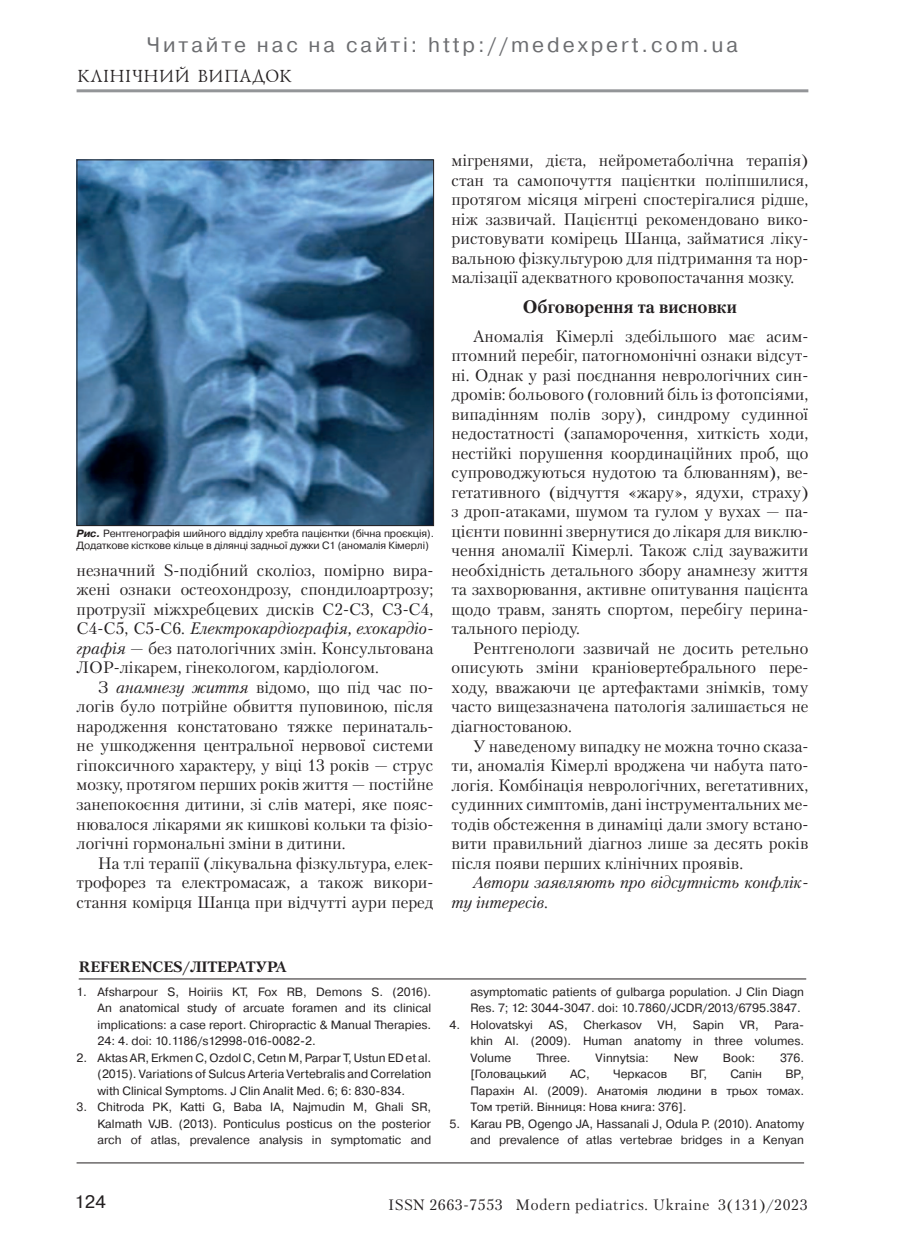
<style>
.page{position:relative;width:919px;height:1259px;background:#fff}
.page>*{position:absolute;margin:0;border:0;box-sizing:border-box;transform-origin:0 0}
.t1{font:21px "Pragmatica C";letter-spacing:.14em;color:#6c6d70}
.t2{font:700 18px "Petersburg";color:#231f20}
.t3{font:18px "Lazurski Cyrillic";letter-spacing:.04em;color:#231f20}
.t4{font:18px "Pragmatica C";color:#231f20}
.t5{font:16.5px/19.5px "Petersburg";color:#231f20;text-align:justify}
.t6{font:italic 16.5px/19.5px "Petersburg";color:#231f20}
.t7{font:15px "Petersburg";letter-spacing:.04em;color:#231f20}
.t8{font:700 15px "Petersburg";color:#231f20}
.t9{font:12px/16.5px "Pragmatica";color:#231f20;text-align:justify}
.t10{font:10.5px/12px "Pragmatica";letter-spacing:-.01em;color:#231f20}
.s1{font-weight:700;font-style:italic}
.s2{font-style:italic}
</style>
<div class="page">
<hr style="left:77px;top:89px;width:731px;height:3px;background:#939598">
<img style="left:79px;top:161px;width:353px;height:363px">
<div style="left:77px;top:159px;width:357px;height:367px;border:1px solid #231f20"></div>
<hr style="left:79px;top:978px;width:727px;height:1px;background:#231f20">
<hr style="left:77px;top:1162px;width:727px;height:1px;background:#231f20">
<p class="t1" style="left:147px;top:33px;width:592px">Читайте нас на сайті: http://medexpert.com.ua</p>
<p class="t3" style="left:77px;top:66px;width:216px">КЛІНІЧНИЙ ВИПАДОК</p>
<p class="t10" style="left:77px;top:527px;width:359px"><span class="s1">Рис.</span> Рентгенографія шийного відділу хребта пацієнтки (бічна проєкція).<br>Додаткове кісткове кільце в ділянці задньої дужки С1 (аномалія Кімерлі)</p>
<p class="t5" style="left:77px;top:560px;width:358px">незначний S-подібний сколіоз, помірно вира&shy;жені ознаки остеохондрозу, спондилоартрозу; протрузії міжхребцевих дисків С2-С3, С3-С4, С4-С5, С5-С6. <span class="s2">Електрокардіографія, ехокардіо&shy;графія</span> — без патологічних змін. Консультована ЛОР-лікарем, гінекологом, кардіологом.</p>
<p class="t5" style="left:77px;top:677px;width:358px;text-indent:21px">З <span class="s2">анамнезу життя</span> відомо, що під час по&shy;логів було потрійне обвиття пуповиною, після народження констатовано тяжке перинаталь&shy;не ушкодження центральної нервової системи гіпоксичного характеру, у віці 13 років — струс мозку, протягом перших років життя — постійне занепокоєння дитини, зі слів матері, яке пояс&shy;нювалося лікарями як кишкові кольки та фізіо&shy;логічні гормональні зміни в дитини.</p>
<p class="t5" style="left:77px;top:853px;width:358px;text-indent:21px">На тлі терапії (лікувальна фізкультура, елек&shy;трофорез та електромасаж, а також викори&shy;стання комірця Шанца при відчутті аури перед</p>
<p class="t5" style="left:451px;top:151px;width:358px">мігренями, дієта, нейрометаболічна терапія) стан та самопочуття пацієнтки поліпшилися, протягом місяця мігрені спостерігалися рідше, ніж зазвичай. Пацієнтці рекомендовано вико&shy;ристовувати комірець Шанца, займатися ліку&shy;вальною фізкультурою для підтримання та нор&shy;малізації адекватного кровопостачання мозку.</p>
<p class="t2" style="left:523px;top:295px;width:215px">Обговорення та висновки</p>
<p class="t5" style="left:451px;top:326px;width:358px;text-indent:21px">Аномалія Кімерлі здебільшого має асим&shy;птомний перебіг, патогномонічні ознаки відсут&shy;ні. Однак у разі поєднання неврологічних син&shy;дромів: больового (головний біль із фотопсіями, випадінням полів зору), синдрому судинної недостатності (запаморочення, хиткість ходи, нестійкі порушення координаційних проб, що супроводжуються нудотою та блюванням), ве&shy;гетативного (відчуття «жару», ядухи, страху) з дроп-атаками, шумом та гулом у вухах — па&shy;цієнти повинні звернутися до лікаря для виклю&shy;чення аномалії Кімерлі. Також слід зауважити необхідність детального збору анамнезу життя та захворювання, активне опитування пацієнта щодо травм, занять спортом, перебігу перина&shy;тального періоду.</p>
<p class="t5" style="left:451px;top:638px;width:358px;text-indent:21px">Рентгенологи зазвичай не досить ретельно описують зміни краніовертебрального пере&shy;ходу, вважаючи це артефактами знімків, тому часто вищезазначена патологія залишається не діагностованою.</p>
<p class="t5" style="left:451px;top:736px;width:358px;text-indent:21px">У наведеному випадку не можна точно сказа&shy;ти, аномалія Кімерлі вроджена чи набута пато&shy;логія. Комбінація неврологічних, вегетативних, судинних симптомів, дані інструментальних ме&shy;тодів обстеження в динаміці дали змогу встано&shy;вити правильний діагноз лише за десять років після появи перших клінічних проявів.</p>
<p class="t6" style="left:451px;top:872px;width:358px;text-indent:21px">Автори заявляють про відсутність конфлік&shy;ту інтересів.</p>
<p class="t8" style="left:79px;top:957px;width:209px">REFERENCES/ЛІТЕРАТУРА</p>
<p class="t9" style="left:98px;top:983px;width:335px;text-indent:-21px">1. Afsharpour S, Hoiriis KT, Fox RB, Demons S. (2016).<br>An anatomical study of arcuate foramen and its clinical implications: a case report. Chiropractic &amp; Manual Therapies.<br>24: 4. doi: 10.1186/s12998-016-0082-2.</p>
<p class="t9" style="left:98px;top:1049px;width:335px;text-indent:-21px">2. Aktas AR, Erkmen C, Ozdol C, Cetın M, Parpar T, Ustun ED et al. (2015). Variations of Sulcus Arteria Vertebralis and Correlation with Clinical Symptoms. J Clin Analit Med. 6; 6: 830-834.</p>
<p class="t9" style="left:98px;top:1099px;width:335px;text-indent:-21px">3. Chitroda PK, Katti G, Baba IA, Najmudin M, Ghali SR, Kalmath VJB. (2013). Ponticulus posticus on the posterior arch of atlas, prevalence analysis in symptomatic and</p>
<p class="t9" style="left:470px;top:983px;width:335px">asymptomatic patients of gulbarga population. J Clin Diagn<br>Res. 7; 12: 3044-3047. doi: 10.7860/JCDR/2013/6795.3847.</p>
<p class="t9" style="left:449px;top:1016px;width:85px">4. Holovatskyi</p>
<p class="t9" style="left:548px;top:1016px;width:21px">AS,</p>
<p class="t9" style="left:583px;top:1016px;width:60px">Cherkasov</p>
<p class="t9" style="left:657px;top:1016px;width:21px">VH,</p>
<p class="t9" style="left:692px;top:1016px;width:33px">Sapin</p>
<p class="t9" style="left:739px;top:1016px;width:21px">VR,</p>
<p class="t9" style="left:470px;top:1016px;width:335px;text-indent:304px">Para&shy;khin AI. (2009). Human anatomy in three volumes.<br>Volume</p>
<p class="t9" style="left:536px;top:1049px;width:36px">Three.</p>
<p class="t9" style="left:595px;top:1049px;width:55px">Vinnytsia:</p>
<p class="t9" style="left:673px;top:1049px;width:26px">New</p>
<p class="t9" style="left:723px;top:1049px;width:34px">Book:</p>
<p class="t9" style="left:780px;top:1049px;width:25px">376.</p>
<p class="t9" style="left:470px;top:1066px;width:78px">[Головацький</p>
<p class="t9" style="left:570px;top:1066px;width:21px">АС,</p>
<p class="t9" style="left:613px;top:1066px;width:56px">Черкасов</p>
<p class="t9" style="left:690px;top:1066px;width:18px">ВГ,</p>
<p class="t9" style="left:730px;top:1066px;width:33px">Сапін</p>
<p class="t9" style="left:470px;top:1066px;width:335px;text-indent:315px">ВР, Парахін АІ. (2009). Анатомія людини в трьох томах.<br>Том третій. Вінниця: Нова книга: 376].</p>
<p class="t9" style="left:449px;top:1115px;width:356px;text-align:right">5. Karau PB, Ogengo JA, Hassanali J, Odula P. (2010). Anatomy and prevalence of atlas vertebrae bridges in a Kenyan</p>
<p class="t4" style="left:74px;top:1191px;width:33px">124</p>
<p class="t7" style="left:388px;top:1195px;width:421px">ISSN 2663-7553 Modern pediatrics. Ukraine 3(131)/2023</p>
</div>
